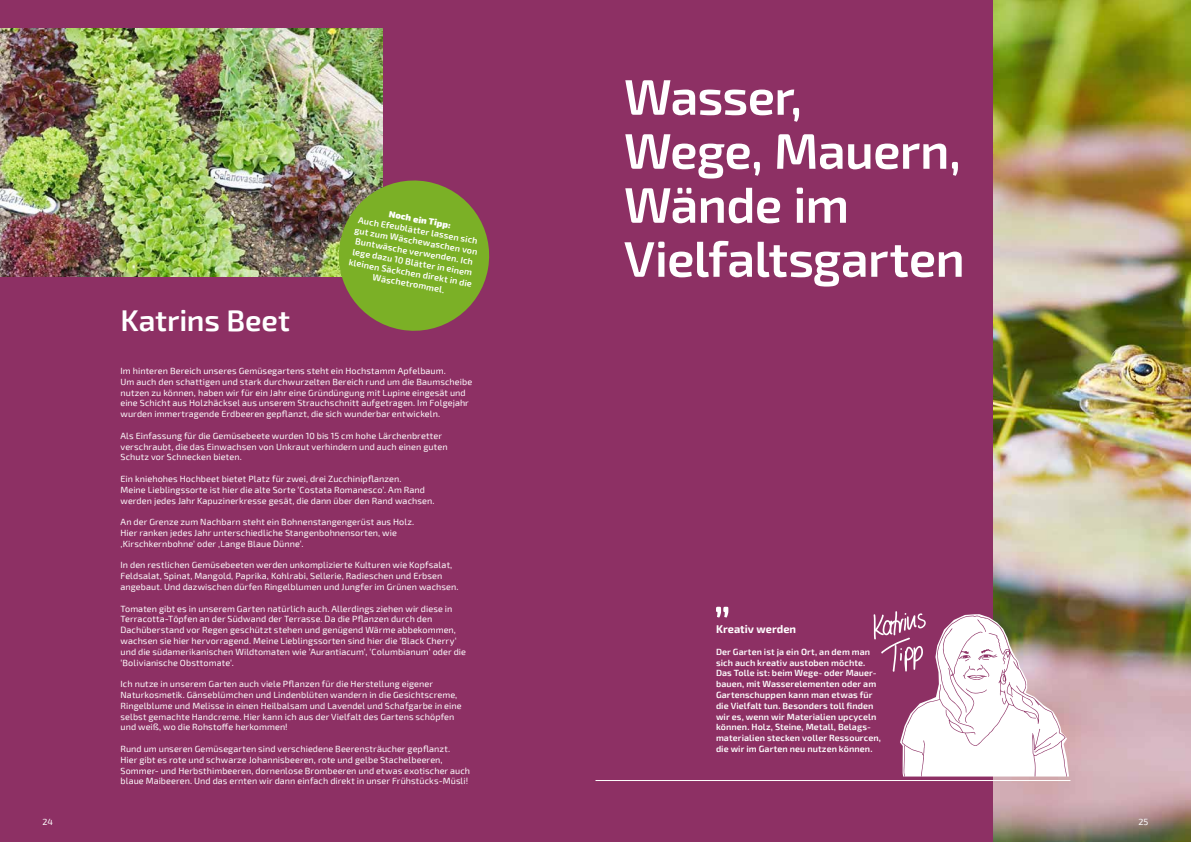
<style>
.page{position:relative;width:1191px;height:842px;background:#fff}
.page>*{position:absolute;margin:0;border:0;box-sizing:border-box;transform-origin:0 0}
.t1{font:600 50px/54px "Exo 2";letter-spacing:-.015em;color:#fff}
.t2{font:600 30px "Exo 2";letter-spacing:-.005em;color:#fff}
.t3{font:700 11px "Exo 2";letter-spacing:.005em;color:#fff}
.t4{font:9px/10.8px "Exo 2";letter-spacing:.01em;color:#fff}
.t5{font:600 9px/10.8px "Exo 2";letter-spacing:.01em;color:#fff;text-align:center}
.t6{font:900 9px "Exo 2";color:#fff}
</style>
<div class="page">
<img style="left:992px;top:0;width:199px;height:842px">
<div style="left:0;top:0;width:992px;height:842px;background:#8d3064"></div>
<img style="left:0;top:28px;width:383px;height:249px">
<svg style="left:333px;top:174px;width:157px;height:157px"></svg>
<svg style="left:716px;top:607px;width:12px;height:10px"></svg>
<hr style="left:595px;top:780px;width:475px;height:1px;background:#fff">
<svg style="left:873px;top:611px;width:196px;height:165px"></svg>
<h2 class="t2" style="left:120px;top:298px;width:171px">Katrins Beet</h2>
<p class="t6" style="left:390px;top:207px;width:64px;rotate:10deg">Noch ein Tipp:</p>
<p class="t5" style="left:357px;top:214px;width:126px;rotate:10deg">Auch Efeublätter lassen sich gut zum Wäschewaschen von<br>Buntwäsche verwenden. Ich lege dazu 10 Blätter in einem kleinen Säckchen direkt in die<br>Wäschetrommel.</p>
<p class="t4" style="left:120px;top:365px;width:353px">Im hinteren Bereich unseres Gemüsegartens steht ein Hochstamm Apfelbaum.<br>Um auch den schattigen und stark durchwurzelten Bereich rund um die Baumscheibe nutzen zu können, haben wir für ein Jahr eine Gründüngung mit Lupine eingesät und eine Schicht aus Holzhäcksel aus unserem Strauchschnitt aufgetragen. Im Folgejahr wurden immertragende Erdbeeren gepflanzt, die sich wunderbar entwickeln.</p>
<p class="t4" style="left:120px;top:430px;width:328px">Als Einfassung für die Gemüsebeete wurden 10 bis 15 cm hohe Lärchenbretter verschraubt, die das Einwachsen von Unkraut verhindern und auch einen guten<br>Schutz vor Schnecken bieten.</p>
<p class="t4" style="left:120px;top:473px;width:315px">Ein kniehohes Hochbeet bietet Platz für zwei, drei Zucchinipflanzen.<br>Meine Lieblingssorte ist hier die alte Sorte ‘Costata Romanesco‘. Am Rand werden jedes Jahr Kapuzinerkresse gesät, die dann über den Rand wachsen.</p>
<p class="t4" style="left:120px;top:516px;width:295px">An der Grenze zum Nachbarn steht ein Bohnenstangengerüst aus Holz.<br>Hier ranken jedes Jahr unterschiedliche Stangenbohnensorten, wie ‚Kirschkernbohne‘ oder ‚Lange Blaue Dünne‘.</p>
<p class="t4" style="left:120px;top:559px;width:339px">In den restlichen Gemüsebeeten werden unkomplizierte Kulturen wie Kopfsalat,<br>Feldsalat, Spinat, Mangold, Paprika, Kohlrabi, Sellerie, Radieschen und Erbsen angebaut. Und dazwischen dürfen Ringelblumen und Jungfer im Grünen wachsen.</p>
<p class="t4" style="left:120px;top:603px;width:347px">Tomaten gibt es in unserem Garten natürlich auch. Allerdings ziehen wir diese in Terracotta-Töpfen an der Südwand der Terrasse. Da die Pflanzen durch den Dachüberstand vor Regen geschützt stehen und genügend Wärme abbekommen, wachsen sie hier hervorragend. Meine Lieblingssorten sind hier die ‘Black Cherry‘ und die südamerikanischen Wildtomaten wie ‘Aurantiacum‘, ‘Columbianum‘ oder die ‘Bolivianische Obsttomate‘.</p>
<p class="t4" style="left:120px;top:678px;width:342px">Ich nutze in unserem Garten auch viele Pflanzen für die Herstellung eigener Naturkosmetik. Gänseblümchen und Lindenblüten wandern in die Gesichtscreme, Ringelblume und Melisse in einen Heilbalsam und Lavendel und Schafgarbe in eine selbst gemachte Handcreme. Hier kann ich aus der Vielfalt des Gartens schöpfen und weiß, wo die Rohstoffe herkommen!</p>
<p class="t4" style="left:120px;top:743px;width:351px">Rund um unseren Gemüsegarten sind verschiedene Beerensträucher gepflanzt.<br>Hier gibt es rote und schwarze Johannisbeeren, rote und gelbe Stachelbeeren, Sommer- und Herbsthimbeeren, dornenlose Brombeeren und etwas exotischer auch blaue Maibeeren. Und das ernten wir dann einfach direkt in unser Frühstücks-Müsli!</p>
<h1 class="t1" style="left:624px;top:68px;width:342px">Wasser,<br>Wege, Mauern,<br>Wände im<br>Vielfaltsgarten</h1>
<p class="t3" style="left:716px;top:621px;width:82px">Kreativ werden</p>
<p class="t5" style="left:716px;top:646px;width:166px;text-align:left">Der Garten ist ja ein Ort, an dem man sich auch kreativ austoben möchte.<br>Das Tolle ist: beim Wege- oder Mauer&shy;bauen, mit Wasserelementen oder am Gartenschuppen kann man etwas für die Vielfalt tun. Besonders toll finden wir es, wenn wir Materialien upcyceln können. Holz, Steine, Metall, Belags&shy;materialien stecken voller Ressourcen, die wir im Garten neu nutzen können.</p>
<p class="t4" style="left:43px;top:816px;width:12px">24</p>
<p class="t4" style="left:1138px;top:816px;width:12px">25</p>
</div>
